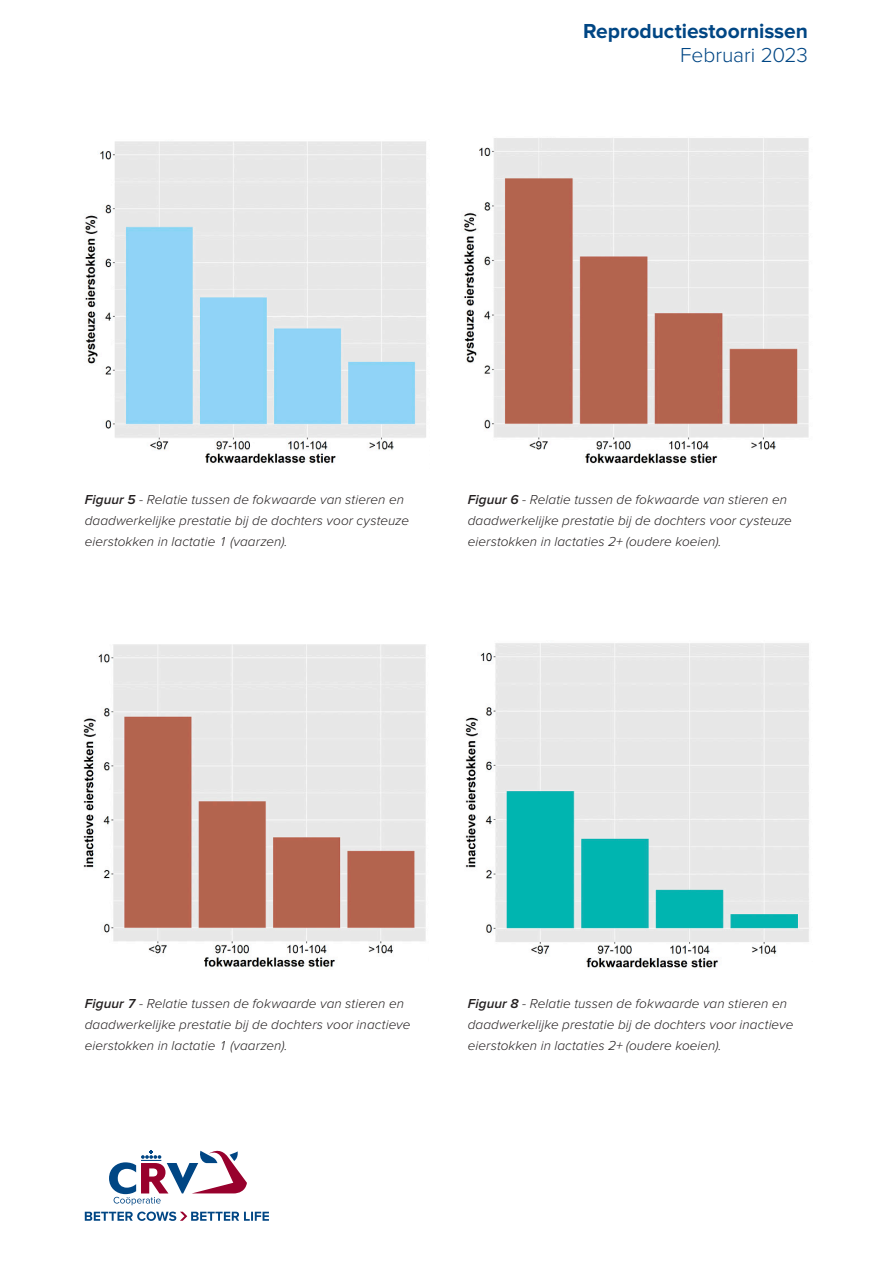
<style>
.page{position:relative;width:893px;height:1263px;background:#fff}
.page>*{position:absolute;margin:0;border:0;box-sizing:border-box;transform-origin:0 0}
.Body_text{font:700 21px "Proxima Nova";letter-spacing:-.005em;color:#004684}
.Body_text-2{font:300 21px "Proxima Nova";letter-spacing:-.005em;color:#004684}
.Platte_tekst{font:italic 300 13.5px/21px "Proxima Nova";letter-spacing:.005em;color:#231f20}
.s1{font-weight:600}
</style>
<div class="page">
<svg style="left:85px;top:1211px;width:184px;height:10px"></svg>
<svg style="left:109px;top:1150px;width:138px;height:55px"></svg>
<img style="left:84px;top:141px;width:342px;height:323px">
<img style="left:463px;top:138px;width:346px;height:326px">
<img style="left:83px;top:644px;width:343px;height:323px">
<img style="left:465px;top:643px;width:344px;height:325px">
<p class="Body_text" style="left:583px;top:19px;width:226px">Reproductiestoornissen</p>
<p class="Body_text-2" style="left:680px;top:43px;width:129px">Februari 2023</p>
<p class="Platte_tekst" style="left:85px;top:489px;width:326px"><span class="s1">Figuur 5</span> - Relatie tussen de fokwaarde van stieren en daadwerkelijke prestatie bij de dochters voor cysteuze eierstokken in lactatie 1 (vaarzen).</p>
<p class="Platte_tekst" style="left:468px;top:489px;width:326px"><span class="s1">Figuur 6</span> - Relatie tussen de fokwaarde van stieren en daadwerkelijke prestatie bij de dochters voor cysteuze eierstokken in lactaties 2+ (oudere koeien).</p>
<p class="Platte_tekst" style="left:85px;top:993px;width:327px"><span class="s1">Figuur 7</span> - Relatie tussen de fokwaarde van stieren en daadwerkelijke prestatie bij de dochters voor inactieve eierstokken in lactatie 1 (vaarzen).</p>
<p class="Platte_tekst" style="left:468px;top:993px;width:327px"><span class="s1">Figuur 8</span> - Relatie tussen de fokwaarde van stieren en daadwerkelijke prestatie bij de dochters voor inactieve eierstokken in lactaties 2+ (oudere koeien).</p>
</div>
